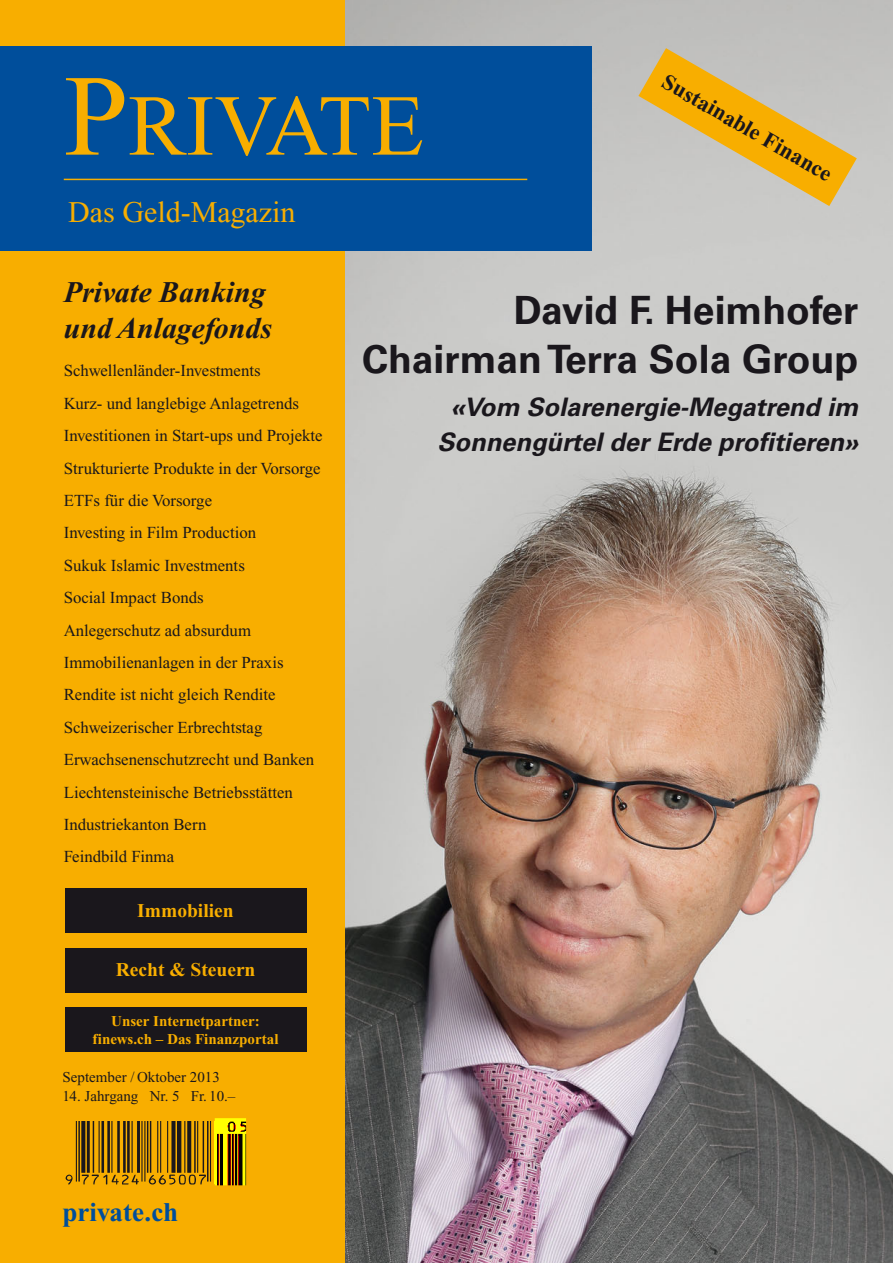
<style>
.page{position:relative;width:893px;height:1263px;background:#fff}
.page>*{position:absolute;margin:0;border:0;box-sizing:border-box;transform-origin:0 0}
.t1{font:86.7px "Times New Roman PS Std";color:#f8ae00}
.t2{font:700 39px/48.8px "Univers LT Std";color:#1a171c;text-align:right}
.t3{font:italic 700 30px/36px "Times New Roman PS Std";color:#1a171c}
.t4{font:30px "Times New Roman PS Std";color:#f8ae00}
.t5{font:700 27px "Times New Roman PS Std";color:#004e9b}
.t6{font:italic 700 25.5px/35.2px "Univers LT Std";color:#1a171c;text-align:center}
.t7{font:700 22.5px "Times New Roman PS Std";color:#1a171c}
.t8{font:700 19.5px "Times New Roman PS Std";color:#f8ae00}
.t9{font:16.8px/32.4px "Times New Roman PS Std";color:#1a171c}
.t10{font:700 15px/17.5px "Times New Roman PS Std";color:#f8ae00;text-align:center}
.t11{font:15px "Times New Roman PS Std";color:#1a171c}
.s1{font-size:115.5px}
</style>
<div class="page">
<img style="left:345px;top:0;width:548px;height:1263px">
<div style="left:0;top:0;width:345px;height:1263px;background:#f8ae00"></div>
<div style="left:0;top:47px;width:591px;height:204px;background:#004e9b"></div>
<hr style="left:64px;top:179px;width:463px;height:1px;background:#f8ae00">
<svg style="left:638px;top:48px;width:219px;height:158px;background:#d6bc7e"></svg>
<div style="left:65px;top:948px;width:241px;height:44px;background:#1a171c"></div>
<div style="left:65px;top:888px;width:241px;height:44px;background:#1a171c"></div>
<div style="left:65px;top:1007px;width:241px;height:45px;background:#1a171c"></div>
<svg style="left:66px;top:1122px;width:149px;height:62px"></svg>
<img style="left:215px;top:1118px;width:31px;height:67px">
<img style="left:215px;top:1122px;width:1px;height:62px">
<h1 class="t1" style="left:64px;top:95px;width:362px"><span class="s1">P</span>RIVATE</h1>
<h3 class="t4" style="left:68px;top:201px;width:229px">Das Geld-Magazin</h3>
<h3 class="t7" style="left:671px;top:68px;width:194px;rotate:30deg">Sustainable Finance</h3>
<h3 class="t3" style="left:64px;top:276px;width:210px">Private Banking und Anlagefonds</h3>
<p class="t9" style="left:64px;top:356px;width:260px">Schwellenländer-Investments<br>Kurz- und langlebige Anlagetrends<br>Investitionen in Start-ups und Projekte<br>Strukturierte Produkte in der Vorsorge<br>ETFs für die Vorsorge<br>Investing in Film Production<br>Sukuk Islamic Investments<br>Social Impact Bonds<br>Anlegerschutz ad absurdum<br>Immobilienanlagen in der Praxis<br>Rendite ist nicht gleich Rendite<br>Schweizerischer Erbrechtstag<br>Erwachsenenschutzrecht und Banken<br>Liechtensteinische Betriebsstätten<br>Industriekanton Bern<br>Feindbild Finma</p>
<p class="t8" style="left:137px;top:898px;width:98px">Immobilien</p>
<p class="t8" style="left:116px;top:958px;width:141px">Recht &amp; Steuern</p>
<p class="t10" style="left:92px;top:1012px;width:188px">Unser Internetpartner: finews.ch – Das Finanzportal</p>
<p class="t11" style="left:63px;top:1071px;width:159px">September / Oktober 2013</p>
<p class="t11" style="left:63px;top:1091px;width:174px">14. Jahrgang Nr. 5 Fr. 10.–</p>
<h3 class="t5" style="left:63px;top:1196px;width:117px">private.ch</h3>
<h2 class="t2" style="left:362px;top:286px;width:498px">David F. Heimhofer<br>Chairman Terra Sola Group</h2>
<h3 class="t6" style="left:437px;top:391px;width:422px">«Vom Solarenergie-Megatrend im<br>Sonnengürtel der Erde profitieren»</h3>
</div>
